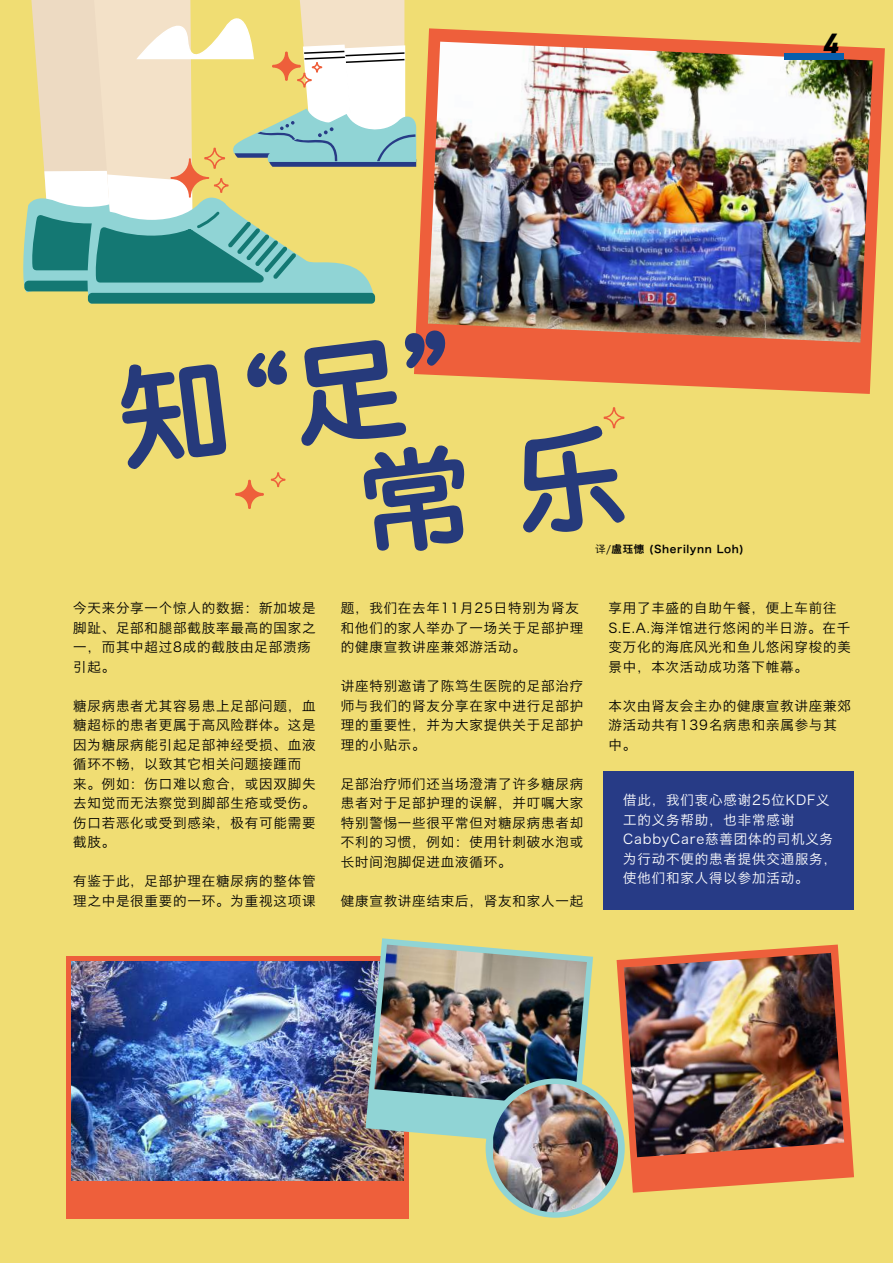
<style>
.page{position:relative;width:893px;height:1263px;background:#f0dd73}
.page>*{position:absolute;margin:0;border:0;box-sizing:border-box;transform-origin:0 0}
.t1{font:108px/115.9px "ST Yuanti SC Bold";color:#263a7b}
.t2{font:italic 800 30px "DIN Next LT Pro";color:#000}
.t3{font:13.5px/19.5px "Hiragino Sans GB W3";letter-spacing:.06em;color:#000}
.t4{font:13.5px/19.5px "Hiragino Sans GB W3";letter-spacing:.06em;color:#fff}
.t5{font:10.5px "Hiragino Sans GB W6";letter-spacing:.06em;color:#000}
.s1{font-family:"Hiragino Sans GB W3"}
</style>
<div class="page">
<svg style="left:23px;top:0;width:391px;height:304px"></svg>
<div style="left:604px;top:771px;width:250px;height:139px;background:#273b86"></div>
<svg style="left:414px;top:28px;width:471px;height:366px;fill:#ee5f3b"></svg>
<img style="left:428px;top:42px;width:445px;height:300px">
<div style="left:67px;top:956px;width:342px;height:263px;background:#ee5f3b"></div>
<img style="left:72px;top:961px;width:332px;height:219px">
<img style="left:365px;top:938px;width:228px;height:208px">
<img style="left:374px;top:944px;width:213px;height:163px">
<div style="left:486px;top:1078px;width:139px;height:140px;background:#90d4d5;border-radius:50%"></div>
<img style="left:493px;top:1084px;width:124px;height:128px">
<svg style="left:617px;top:944px;width:237px;height:249px;fill:#ee5f3b"></svg>
<img style="left:624px;top:953px;width:220px;height:204px">
<div style="left:783px;top:53px;width:60px;height:6px;background:#085eac"></div>
<svg style="left:603px;top:407px;width:22px;height:22px"></svg>
<svg style="left:235px;top:472px;width:51px;height:37px"></svg>
<h2 class="t2" style="left:823px;top:26px;width:18px">4</h2>
<h1 class="t1" style="left:341px;top:328px;width:263px;text-indent:-230px;rotate:-7deg">知 “足”<br>常乐</h1>
<p class="t5" style="left:595px;top:542px;width:150px"><span class="s1">译/</span>盧珏憓 (Sherilynn Loh)</p>
<p class="t3" style="left:73px;top:598px;width:244px">今天来分享一个惊人的数据：新加坡是脚趾、足部和腿部截肢率最高的国家之一，而其中超过8成的截肢由足部溃疡引起。</p>
<p class="t3" style="left:73px;top:695px;width:244px">糖尿病患者尤其容易患上足部问题，血糖超标的患者更属于高风险群体。这是因为糖尿病能引起足部神经受损、血液循环不畅，以致其它相关问题接踵而来。例如：伤口难以愈合，或因双脚失去知觉而无法察觉到脚部生疮或受伤。伤口若恶化或受到感染，极有可能需要截肢。</p>
<p class="t3" style="left:73px;top:871px;width:244px">有鉴于此，足部护理在糖尿病的整体管理之中是很重要的一环。为重视这项课</p>
<p class="t3" style="left:341px;top:598px;width:244px">题，我们在去年11月25日特别为肾友和他们的家人举办了一场关于足部护理的健康宣教讲座兼郊游活动。</p>
<p class="t3" style="left:341px;top:676px;width:244px;text-align:justify">讲座特别邀请了陈笃生医院的足部治疗师与我们的肾友分享在家中进行足部护理的重要性，并为大家提供关于足部护理的小贴示。</p>
<p class="t3" style="left:341px;top:773px;width:244px;text-align:justify">足部治疗师们还当场澄清了许多糖尿病患者对于足部护理的误解，并叮嘱大家特别警惕一些很平常但对糖尿病患者却不利的习惯，例如：使用针刺破水泡或长时间泡脚促进血液循环。</p>
<p class="t3" style="left:341px;top:890px;width:244px">健康宣教讲座结束后，肾友和家人一起</p>
<p class="t3" style="left:608px;top:598px;width:244px">享用了丰盛的自助午餐，便上车前往<br>S.E.A.海洋馆进行悠闲的半日游。在千变万化的海底风光和鱼儿悠闲穿梭的美景中，本次活动成功落下帷幕。</p>
<p class="t3" style="left:608px;top:695px;width:244px">本次由肾友会主办的健康宣教讲座兼郊游活动共有139名病患和亲属参与其中。</p>
<p class="t4" style="left:623px;top:790px;width:215px">借此，我们衷心感谢25位KDF义工的义务帮助，也非常感谢<br>CabbyCare慈善团体的司机义务为行动不便的患者提供交通服务，使他们和家人得以参加活动。</p>
</div>
